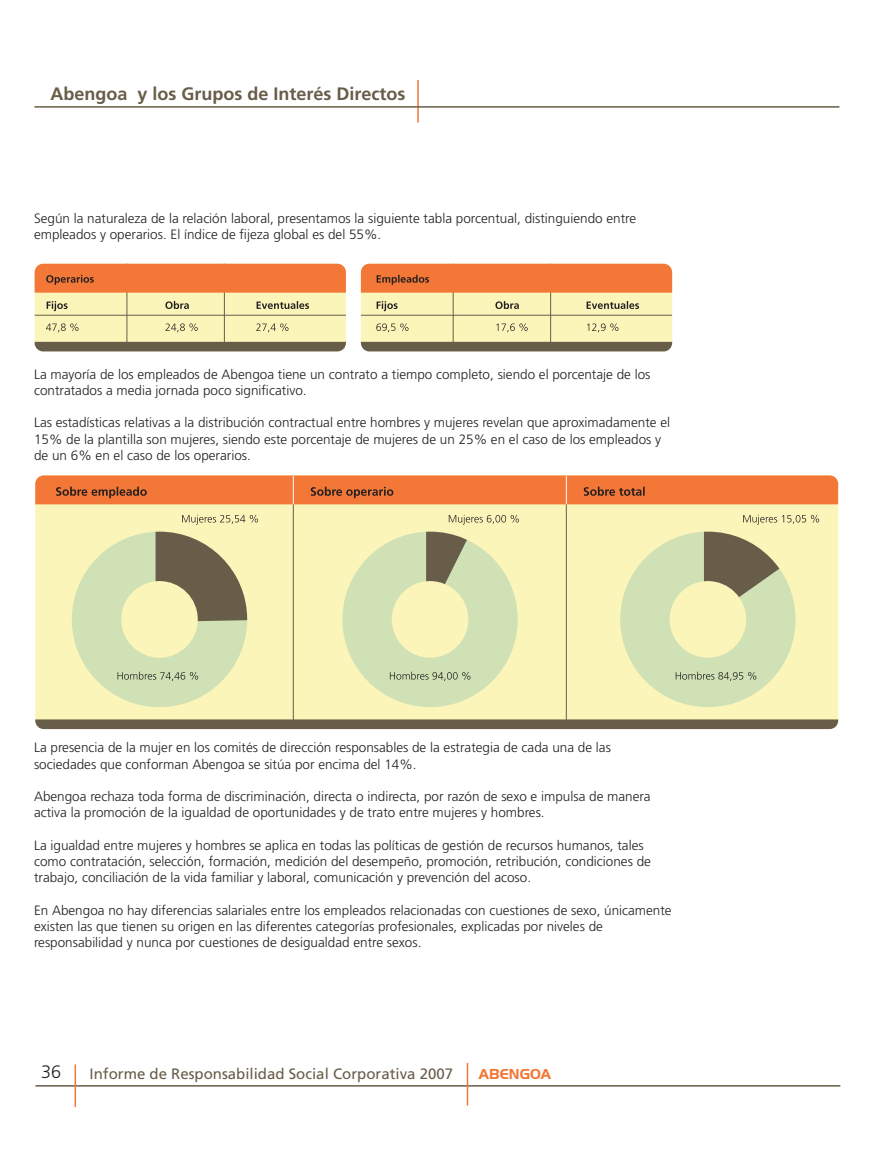
<style>
.page{position:relative;width:893px;height:1149px;background:#fff}
.page>*{position:absolute;margin:0;border:0;box-sizing:border-box;transform-origin:0 0}
.t1{font:700 18px "Frutiger";color:#685d49}
.t2{font:300 18px "Frutiger";color:#231f20}
.t3{font:15px "Frutiger";color:#685d49}
.t4{font:700 15px "Handel Gothic D";color:#f37736}
.t5{font:300 13.5px/16.2px "Frutiger";color:#231f20}
</style>
<div class="page">
<hr style="left:417px;top:80px;width:2px;height:42px;background:#f37736">
<hr style="left:34px;top:106px;width:805px;height:2px;background:#685d49">
<hr style="left:35px;top:1084px;width:805px;height:2px;background:#685d49">
<hr style="left:75px;top:1064px;width:1px;height:42px;background:#f37736">
<hr style="left:467px;top:1062px;width:1px;height:43px;background:#f37736">
<div style="left:35px;top:264px;width:311px;height:87px;background:#fbf5ba;border-radius:9px"></div>
<hr style="left:127px;top:264px;width:1px;height:87px;background:#685d49">
<hr style="left:224px;top:264px;width:1px;height:87px;background:#685d49">
<hr style="left:35px;top:315px;width:311px;height:1px;background:#685d49">
<div style="left:35px;top:342px;width:311px;height:9px;background:#685d49"></div>
<svg style="left:256px;top:323px;width:32px;height:9px"></svg>
<svg style="left:165px;top:323px;width:33px;height:9px"></svg>
<svg style="left:46px;top:323px;width:33px;height:9px"></svg>
<svg style="left:257px;top:301px;width:52px;height:8px"></svg>
<svg style="left:165px;top:301px;width:24px;height:8px"></svg>
<svg style="left:47px;top:301px;width:21px;height:10px"></svg>
<div style="left:35px;top:264px;width:311px;height:28px;background:#f37736"></div>
<div style="left:361px;top:264px;width:311px;height:87px;background:#fbf5ba;border-radius:9px"></div>
<hr style="left:453px;top:264px;width:1px;height:87px;background:#685d49">
<hr style="left:550px;top:264px;width:1px;height:87px;background:#685d49">
<hr style="left:361px;top:315px;width:311px;height:1px;background:#685d49">
<div style="left:361px;top:342px;width:311px;height:9px;background:#685d49"></div>
<svg style="left:587px;top:323px;width:31px;height:9px"></svg>
<svg style="left:496px;top:323px;width:32px;height:9px"></svg>
<svg style="left:376px;top:323px;width:32px;height:9px"></svg>
<svg style="left:587px;top:301px;width:52px;height:8px"></svg>
<svg style="left:495px;top:301px;width:24px;height:8px"></svg>
<svg style="left:377px;top:301px;width:21px;height:10px"></svg>
<div style="left:361px;top:264px;width:311px;height:28px;background:#f37736"></div>
<div style="left:35px;top:475px;width:803px;height:253px;background:#fbf5ba;border-radius:9px"></div>
<hr style="left:566px;top:475px;width:1px;height:253px;background:#685d49">
<hr style="left:293px;top:475px;width:1px;height:253px;background:#685d49">
<svg style="left:35px;top:719px;width:803px;height:9px;background:#6f644f"></svg>
<svg style="left:620px;top:531px;width:176px;height:176px"></svg>
<svg style="left:743px;top:514px;width:76px;height:10px"></svg>
<svg style="left:35px;top:475px;width:803px;height:29px;background:#eb7638"></svg>
<svg style="left:342px;top:531px;width:176px;height:176px"></svg>
<svg style="left:449px;top:514px;width:70px;height:10px"></svg>
<svg style="left:72px;top:531px;width:175px;height:176px"></svg>
<svg style="left:182px;top:514px;width:76px;height:10px"></svg>
<h1 class="t1" style="left:51px;top:83px;width:356px">Abengoa y los Grupos de Interés Directos</h1>
<p class="t5" style="left:34px;top:210px;width:604px">Según la naturaleza de la relación laboral, presentamos la siguiente tabla porcentual, distinguiendo entre empleados y operarios. El índice de fijeza global es del 55 %.</p>
<p class="t5" style="left:34px;top:366px;width:618px">La mayoría de los empleados de Abengoa tiene un contrato a tiempo completo, siendo el porcentaje de los contratados a media jornada poco significativo.</p>
<p class="t5" style="left:34px;top:414px;width:638px">Las estadísticas relativas a la distribución contractual entre hombres y mujeres revelan que aproximadamente el<br>15% de la plantilla son mujeres, siendo este porcentaje de mujeres de un 25% en el caso de los empleados y de un 6% en el caso de los operarios.</p>
<p class="t5" style="left:34px;top:739px;width:578px">La presencia de la mujer en los comités de dirección responsables de la estrategia de cada una de las sociedades que conforman Abengoa se sitúa por encima del 14%.</p>
<p class="t5" style="left:34px;top:788px;width:618px">Abengoa rechaza toda forma de discriminación, directa o indirecta, por razón de sexo e impulsa de manera activa la promoción de la igualdad de oportunidades y de trato entre mujeres y hombres.</p>
<p class="t5" style="left:34px;top:836px;width:618px">La igualdad entre mujeres y hombres se aplica en todas las políticas de gestión de recursos humanos, tales como contratación, selección, formación, medición del desempeño, promoción, retribución, condiciones de trabajo, conciliación de la vida familiar y laboral, comunicación y prevención del acoso.</p>
<p class="t5" style="left:34px;top:901px;width:639px">En Abengoa no hay diferencias salariales entre los empleados relacionadas con cuestiones de sexo, únicamente existen las que tienen su origen en las diferentes categorías profesionales, explicadas por niveles de responsabilidad y nunca por cuestiones de desigualdad entre sexos.</p>
<h1 class="t2" style="left:41px;top:1061px;width:20px">36</h1>
<p class="t3" style="left:90px;top:1064px;width:365px">Informe de Responsabilidad Social Corporativa 2007</p>
<p class="t4" style="left:478px;top:1064px;width:74px">ABENGOA</p>
</div>
